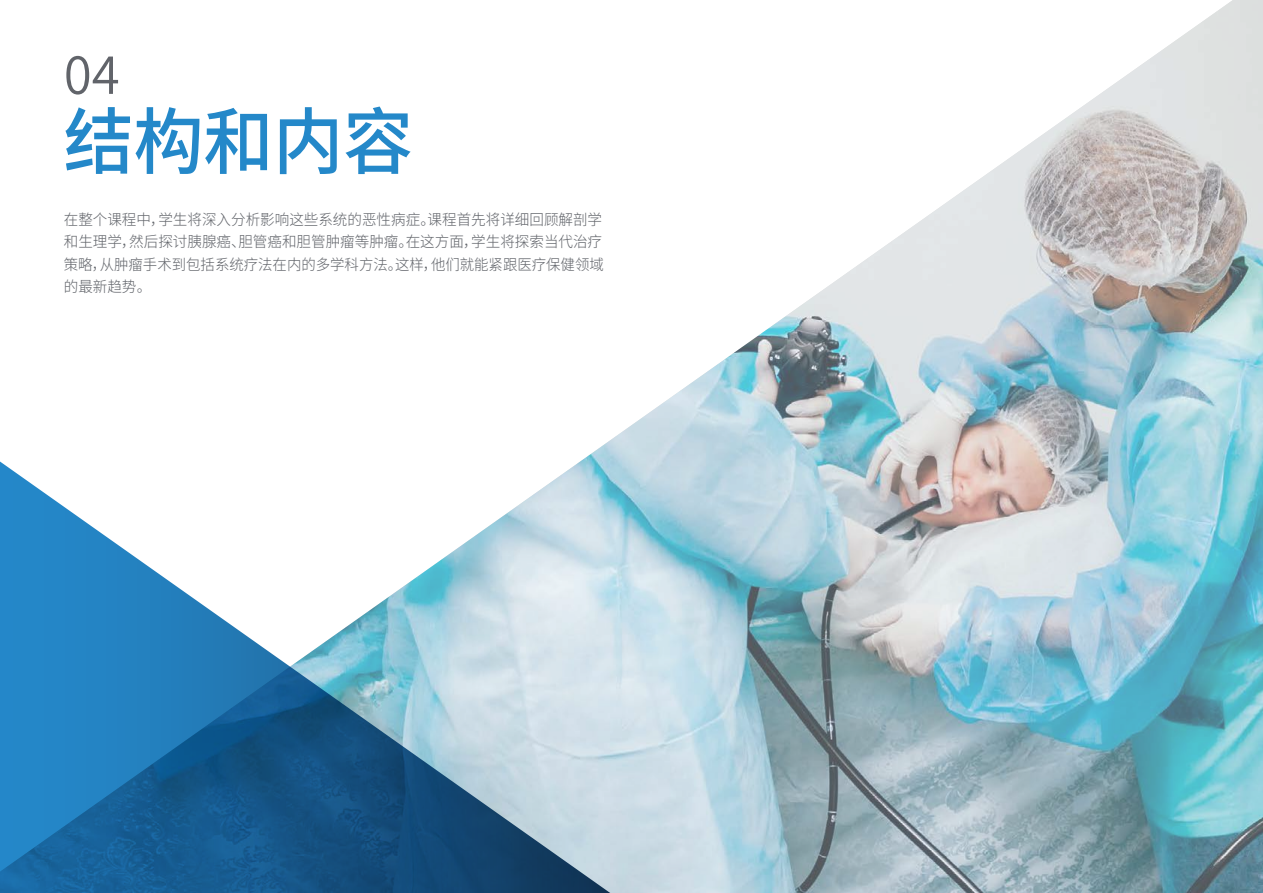
<style>
.page{position:relative;width:1263px;height:893px;background:#fff}
.page>*{position:absolute;margin:0;border:0;box-sizing:border-box;transform-origin:0 0}
.t1{font:500 72px "Source Han Sans CN";color:#2488c9}
.t2{font:52.5px "Source Han Sans CN";color:#61646a}
.t3{font:300 15px/22.5px "Source Han Sans CN";color:#61646a;text-align:justify}
</style>
<div class="page">
<img style="left:602px;top:0;width:661px;height:893px">
<svg style="left:0;top:446px;width:640px;height:447px"></svg>
<h2 class="t2" style="left:64px;top:45px;width:57px">04</h2>
<h1 class="t1" style="left:64px;top:101px;width:351px">结构和内容</h1>
<p class="t3" style="left:64px;top:208px;width:542px">在整个课程中，学生将深入分析影响这些系统的恶性病症。课程首先将详细回顾解剖学和生理学，然后探讨胰腺癌、胆管癌和胆管肿瘤等肿瘤。在这方面，学生将探索当代治疗策略，从肿瘤手术到包括系统疗法在内的多学科方法。这样，他们就能紧跟医疗保健领域的最新趋势。</p>
</div>
